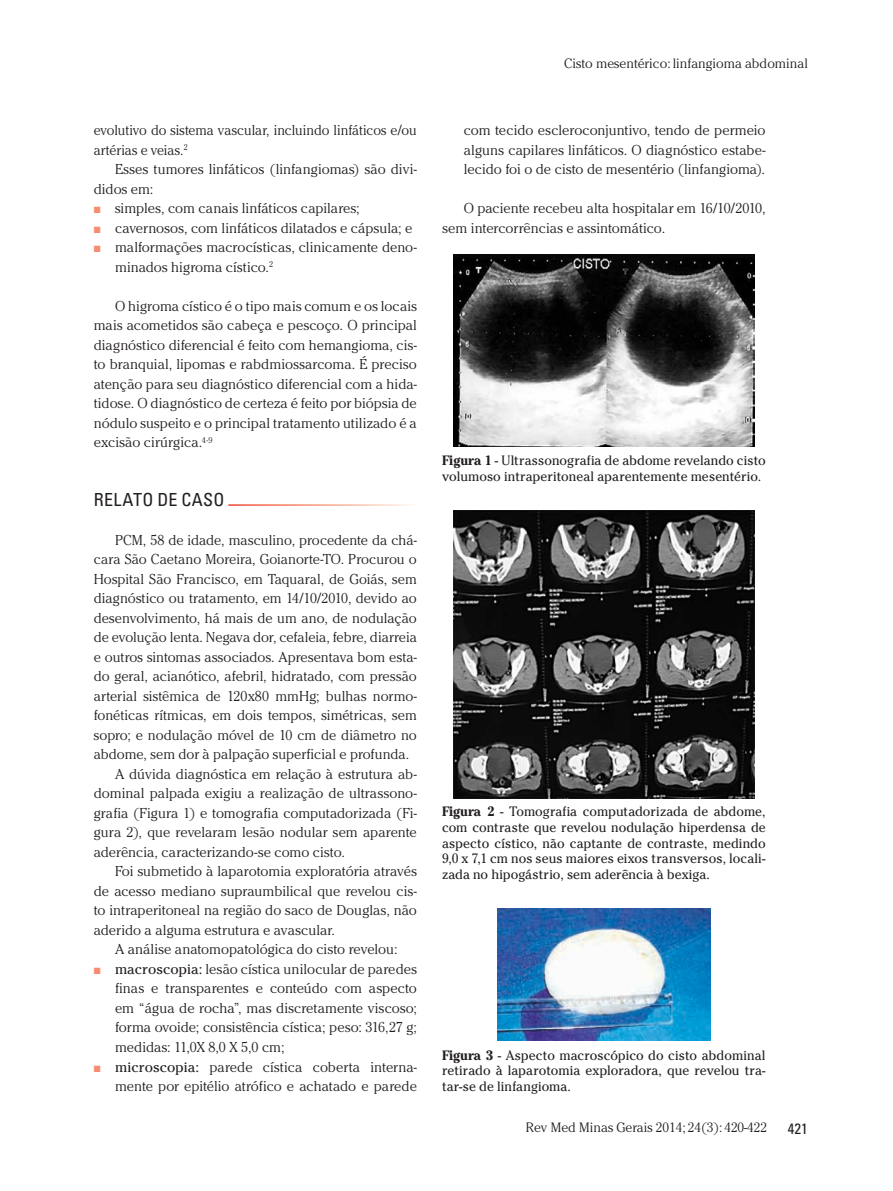
<style>
.page{position:relative;width:893px;height:1191px;background:#fff}
.page>*{position:absolute;margin:0;border:0;box-sizing:border-box;transform-origin:0 0}
.t1{font:condensed 18px "Univers LT Std";letter-spacing:.02em;color:#231f20}
.t2{font:condensed 15px "Univers LT Std";color:#231f20}
.t3{font:300 14.25px/19.5px "Cheltenham Std";color:#231f20;text-align:justify}
.t4{font:300 14.25px/19.5px "Cheltenham Std";color:#231f20;scale:.96 1}
.t5{font:13.5px/15.8px "Cheltenham Std";color:#231f20;text-align:justify}
.t6{font:300 13.5px "Cheltenham Std";color:#231f20}
.s1{color:#f68d70}
.s2{font-weight:400}
.s3{font-weight:700}
</style>
<div class="page">
<img style="left:453px;top:255px;width:302px;height:191px">
<img style="left:453px;top:510px;width:301px;height:288px">
<img style="left:498px;top:908px;width:212px;height:132px">
<p class="t4" style="left:94px;top:120px;width:338px">evolutivo do sistema vascular, incluindo linfáticos e/ou artérias e veias.<sup>2</sup></p>
<p class="t3" style="left:94px;top:159px;width:325px;text-indent:21px">Esses tumores linfáticos (linfangiomas) são divi&shy;didos em:</p>
<p class="t3" style="left:94px;top:198px;width:268px"><span class="s1">■</span> simples, com canais linfáticos capilares;</p>
<p class="t3" style="left:94px;top:218px;width:320px"><span class="s1">■</span> cavernosos, com linfáticos dilatados e cápsula; e</p>
<p class="t3" style="left:115px;top:237px;width:303px;text-indent:-21px"><span class="s1">■</span> malformações macrocísticas, clinicamente deno&shy;minados higroma cístico.<sup>2</sup></p>
<p class="t3" style="left:94px;top:296px;width:325px;text-indent:21px">O higroma cístico é o tipo mais comum e os locais mais acometidos são cabeça e pescoço. O principal diagnóstico diferencial é feito com hemangioma, cis&shy;to branquial, lipomas e rabdmiossarcoma. É preciso atenção para seu diagnóstico diferencial com a hida&shy;tidose. O diagnóstico de certeza é feito por biópsia de nódulo suspeito e o principal tratamento utilizado é a excisão cirúrgica.<sup>4-9</sup></p>
<p class="t1" style="left:94px;top:488px;width:132px">RELATO DE CASO</p>
<p class="t3" style="left:115px;top:530px;width:303px">PCM, 58 de idade, masculino, procedente da chá-</p>
<p class="t3" style="left:94px;top:549px;width:325px">cara São Caetano Moreira, Goianorte-TO. Procurou o</p>
<p class="t3" style="left:94px;top:569px;width:325px">Hospital São Francisco, em Taquaral, de Goiás, sem</p>
<p class="t3" style="left:94px;top:588px;width:325px">diagnóstico ou tratamento, em 14/10/2010, devido ao</p>
<p class="t3" style="left:94px;top:608px;width:325px">desenvolvimento, há mais de um ano, de nodulação</p>
<p class="t3" style="left:94px;top:627px;width:325px">de evolução lenta. Negava dor, cefaleia, febre, diarreia</p>
<p class="t3" style="left:94px;top:647px;width:325px">e outros sintomas associados. Apresentava bom esta-</p>
<p class="t3" style="left:94px;top:666px;width:325px">do geral, acianótico, afebril, hidratado, com pressão</p>
<p class="t3" style="left:94px;top:686px;width:325px">arterial sistêmica de 120x80 mmHg; bulhas normo-</p>
<p class="t3" style="left:94px;top:705px;width:325px">fonéticas rítmicas, em dois tempos, simétricas, sem</p>
<p class="t3" style="left:94px;top:725px;width:325px">sopro; e nodulação móvel de 10 cm de diâmetro no</p>
<p class="t3" style="left:94px;top:744px;width:317px">abdome, sem dor à palpação superficial e profunda.</p>
<p class="t3" style="left:115px;top:764px;width:303px">A dúvida diagnóstica em relação à estrutura ab-</p>
<p class="t3" style="left:94px;top:783px;width:325px">dominal palpada exigiu a realização de ultrassono-</p>
<p class="t3" style="left:94px;top:803px;width:325px">grafia (Figura 1) e tomografia computadorizada (Fi-</p>
<p class="t3" style="left:94px;top:822px;width:325px">gura 2), que revelaram lesão nodular sem aparente</p>
<p class="t3" style="left:94px;top:842px;width:253px">aderência, caracterizando-se como cisto.</p>
<p class="t3" style="left:115px;top:861px;width:303px">Foi submetido à laparotomia exploratória através</p>
<p class="t3" style="left:94px;top:881px;width:325px">de acesso mediano supraumbilical que revelou cis-</p>
<p class="t3" style="left:94px;top:900px;width:325px">to intraperitoneal na região do saco de Douglas, não</p>
<p class="t3" style="left:94px;top:920px;width:243px">aderido a alguma estrutura e avascular.</p>
<p class="t3" style="left:115px;top:939px;width:284px">A análise anatomopatológica do cisto revelou:</p>
<p class="t3" style="left:115px;top:959px;width:303px;text-indent:-21px"><span class="s1">■</span> <span class="s2">macroscopia:</span> lesão cística unilocular de paredes finas e transparentes e conteúdo com aspecto em “água de rocha”, mas discretamente viscoso; forma ovoide; consistência cística; peso: 316,27 g; medidas: 11,0X 8,0 X 5,0 cm;</p>
<p class="t3" style="left:94px;top:1056px;width:325px;text-align:right"><span class="s1">■</span> <span class="s2">microscopia:</span> parede cística coberta interna&shy;mente por epitélio atrófico e achatado e parede</p>
<p class="t6" style="left:564px;top:56px;width:245px">Cisto mesentérico: linfangioma abdominal</p>
<p class="t3" style="left:464px;top:120px;width:303px">com tecido escleroconjuntivo, tendo de permeio alguns capilares linfáticos. O diagnóstico estabe&shy;lecido foi o de cisto de mesentério (linfangioma).</p>
<p class="t3" style="left:442px;top:198px;width:325px;text-indent:21px">O paciente recebeu alta hospitalar em 16/10/2010, sem intercorrências e assintomático.</p>
<p class="t5" style="left:442px;top:452px;width:325px"><span class="s3">Figura 1</span> - Ultrassonografia de abdome revelando cisto volumoso intraperitoneal aparentemente mesentério.</p>
<p class="t5" style="left:442px;top:803px;width:325px"><span class="s3">Figura 2</span> - Tomografia computadorizada de abdome, com contraste que revelou nodulação hiperdensa de aspecto cístico, não captante de contraste, medindo 9,0 x 7,1 cm nos seus maiores eixos transversos, locali&shy;zada no hipogástrio, sem aderência à bexiga.</p>
<p class="t5" style="left:442px;top:1047px;width:325px"><span class="s3">Figura 3</span> - Aspecto macroscópico do cisto abdominal retirado à laparotomia exploradora, que revelou tra&shy;tar-se de linfangioma.</p>
<p class="t6" style="left:526px;top:1120px;width:243px">Rev Med Minas Gerais 2014; 24(3): 420-422</p>
<p class="t2" style="left:788px;top:1119px;width:21px">421</p>
</div>
